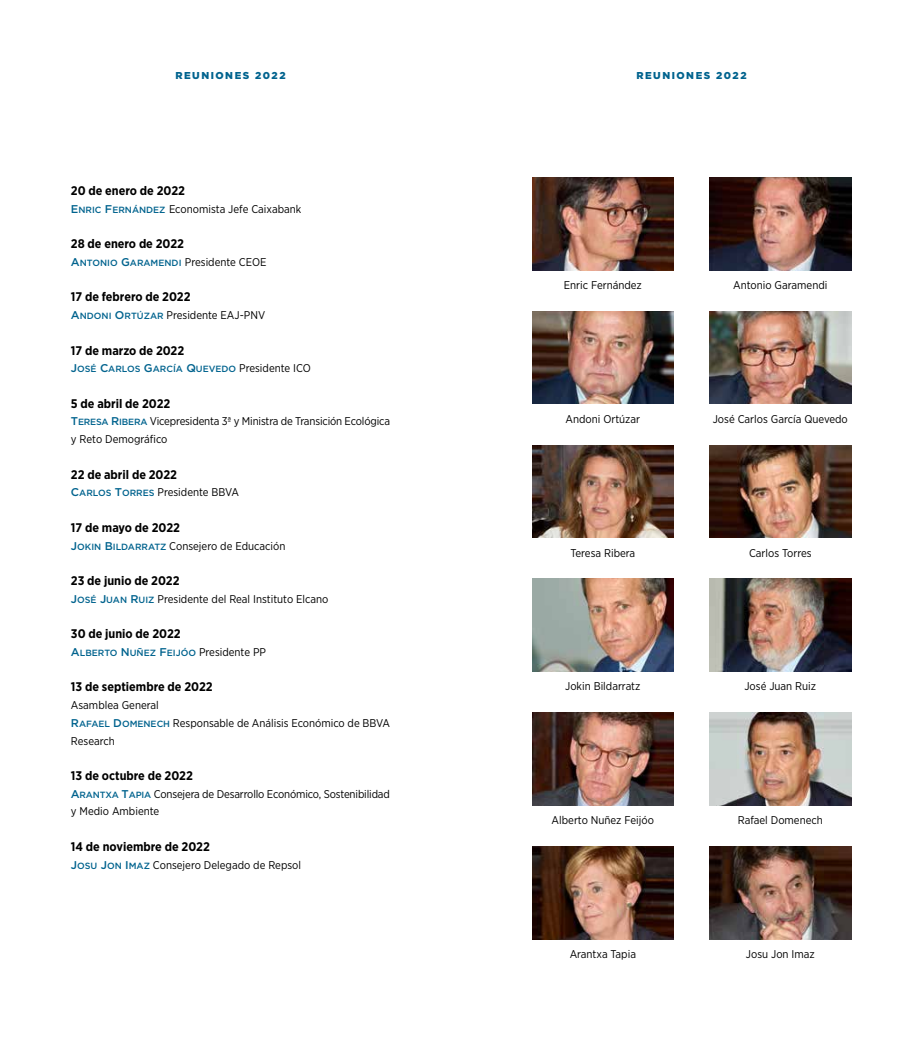
<style>
.page{position:relative;width:922px;height:1053px;background:#fff}
.page>*{position:absolute;margin:0;border:0;box-sizing:border-box;transform-origin:0 0}
.t1{font:700 12.5px "Gotham Narrow";color:#000}
.t2{font:11.25px/17.8px "Gotham Narrow";color:#000}
.t3{font:900 10px "Gotham HTF";letter-spacing:.15em;color:#00638e}
.t4{font:9px "Gotham HTF Medium SC800";color:#00638e}
.s1{font-family:"Gotham HTF Medium SC800";color:#00638e}
.s2{font-family:"Gotham HTF Medium SC800";font-size:9px;color:#00638e}
.s3{font-size:11.25px}
.s4{font-family:"Gotham Narrow";font-size:11.25px;color:#000}
</style>
<div class="page">
<img style="left:532px;top:177px;width:141px;height:93px">
<img style="left:709px;top:177px;width:141px;height:93px">
<img style="left:532px;top:311px;width:141px;height:93px">
<img style="left:709px;top:311px;width:141px;height:93px">
<img style="left:532px;top:445px;width:141px;height:93px">
<img style="left:709px;top:445px;width:141px;height:93px">
<img style="left:532px;top:579px;width:141px;height:92px">
<img style="left:709px;top:579px;width:141px;height:92px">
<img style="left:532px;top:712px;width:141px;height:93px">
<img style="left:709px;top:712px;width:141px;height:93px">
<img style="left:532px;top:846px;width:141px;height:93px">
<img style="left:709px;top:846px;width:141px;height:93px">
<p class="t3" style="left:175px;top:70px;width:112px">REUNIONES 2022</p>
<p class="t3" style="left:636px;top:70px;width:112px">REUNIONES 2022</p>
<p class="t1" style="left:71px;top:182px;width:115px">20 de enero de 2022</p>
<p class="t2" style="left:71px;top:200px;width:232px"><span class="s1">E</span> <span class="s2">NRIC</span> <span class="s1">F</span><span class="s2">ERNÁNDEZ</span> Economista Jefe Caixabank</p>
<p class="t1" style="left:71px;top:236px;width:115px">28 de enero de 2022</p>
<p class="t4" style="left:71px;top:257px;width:197px"><span class="s3">A</span>NTONIO <span class="s3">G</span>ARAMENDI <span class="s4">Presidente CEOE</span></p>
<p class="t1" style="left:71px;top:289px;width:121px">17 de febrero de 2022</p>
<p class="t2" style="left:71px;top:306px;width:196px"><span class="s1">A</span><span class="s2">NDONI</span> <span class="s1">O</span><span class="s2">RTÚZAR</span> Presidente EAJ-PNV</p>
<p class="t1" style="left:71px;top:342px;width:115px">17 de marzo de 2022</p>
<p class="t4" style="left:71px;top:364px;width:241px"><span class="s3">J</span>OSÉ <span class="s3">C</span>ARLOS <span class="s3">G</span>ARCÍA <span class="s3">Q</span>UEVEDO <span class="s4">Presidente ICO</span></p>
<p class="t1" style="left:71px;top:395px;width:101px">5 de abril de 2022</p>
<p class="t2" style="left:71px;top:412px;width:320px"><span class="s1">T</span><span class="s2">ERESA</span> <span class="s1">R</span><span class="s2">IBERA</span> Vicepresidenta 3ª y Ministra de Transición Ecológica y Reto Demográfico</p>
<p class="t1" style="left:71px;top:466px;width:108px">22 de abril de 2022</p>
<p class="t2" style="left:71px;top:483px;width:170px"><span class="s1">C</span><span class="s2">ARLOS</span> <span class="s1">T</span><span class="s2">ORRES</span> Presidente BBVA</p>
<p class="t1" style="left:71px;top:519px;width:110px">17 de mayo de 2022</p>
<p class="t2" style="left:71px;top:536px;width:216px"><span class="s1">J</span><span class="s2">OKIN</span> <span class="s1">B</span> <span class="s2">ILDARRATZ</span> Consejero de Educación</p>
<p class="t1" style="left:71px;top:572px;width:110px">23 de junio de 2022</p>
<p class="t2" style="left:71px;top:589px;width:259px"><span class="s1">J</span><span class="s2">OSÉ</span> <span class="s1">J</span><span class="s2">UAN</span> <span class="s1">R</span><span class="s2">UIZ</span> Presidente del Real Instituto Elcano</p>
<p class="t1" style="left:71px;top:625px;width:111px">30 de junio de 2022</p>
<p class="t4" style="left:71px;top:647px;width:197px"><span class="s3">A</span>LBERTO <span class="s3">N</span> UÑEZ <span class="s3">F</span>EIJÓO <span class="s4">Presidente PP</span></p>
<p class="t1" style="left:71px;top:679px;width:143px">13 de septiembre de 2022</p>
<p class="t2" style="left:71px;top:696px;width:320px">Asamblea General<br><span class="s1">R</span><span class="s2">AFAEL</span> <span class="s1">D</span><span class="s2">OMENECH</span> Responsable de Análisis Económico de BBVA<br>Research</p>
<p class="t1" style="left:71px;top:767px;width:123px">13 de octubre de 2022</p>
<p class="t2" style="left:71px;top:784px;width:320px"><span class="s1">A</span><span class="s2">RANTXA</span> <span class="s1">T</span><span class="s2">APIA</span> Consejera de Desarrollo Económico, Sostenibilidad y Medio Ambiente</p>
<p class="t1" style="left:71px;top:838px;width:140px">14 de noviembre de 2022</p>
<p class="t2" style="left:71px;top:855px;width:232px"><span class="s1">J</span><span class="s2">OSU</span> <span class="s1">J</span><span class="s2">ON</span> <span class="s1">I</span> <span class="s2">MAZ</span> Consejero Delegado de Repsol</p>
<p class="t2" style="left:563px;top:276px;width:80px">Enric Fernández</p>
<p class="t2" style="left:733px;top:276px;width:96px">Antonio Garamendi</p>
<p class="t2" style="left:565px;top:409px;width:76px">Andoni Ortúzar</p>
<p class="t2" style="left:712px;top:409px;width:136px">José Carlos García Quevedo</p>
<p class="t2" style="left:570px;top:543px;width:66px">Teresa Ribera</p>
<p class="t2" style="left:748px;top:543px;width:64px">Carlos Torres</p>
<p class="t2" style="left:565px;top:677px;width:77px">Jokin Bildarratz</p>
<p class="t2" style="left:744px;top:677px;width:73px">José Juan Ruiz</p>
<p class="t2" style="left:551px;top:811px;width:104px">Alberto Nuñez Feijóo</p>
<p class="t2" style="left:737px;top:811px;width:87px">Rafael Domenech</p>
<p class="t2" style="left:569px;top:945px;width:68px">Arantxa Tapia</p>
<p class="t2" style="left:745px;top:945px;width:70px">Josu Jon Imaz</p>
</div>
